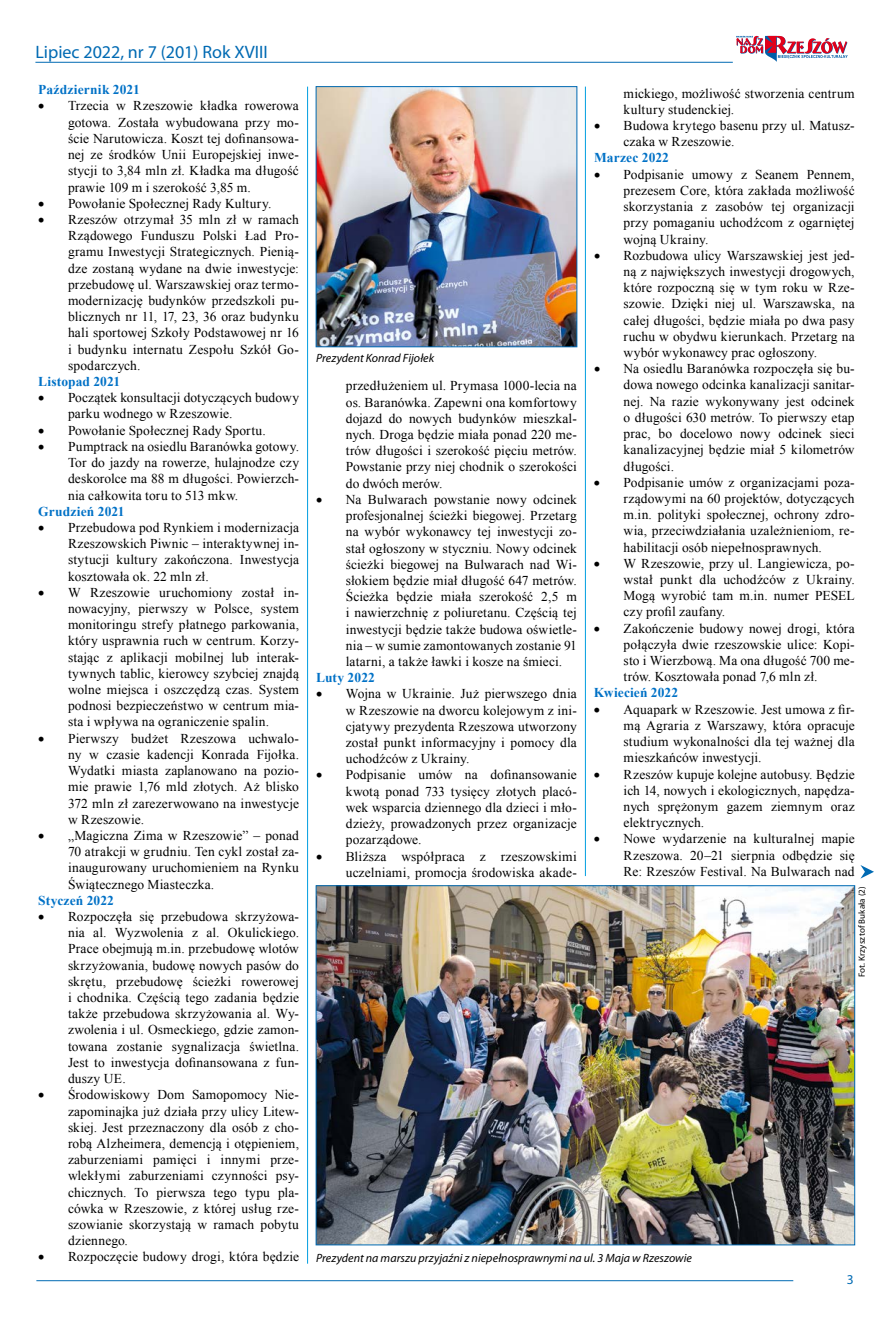
<style>
.page{position:relative;width:893px;height:1319px;background:#fff}
.page>*{position:absolute;margin:0;border:0;box-sizing:border-box;transform-origin:0 0}
.t1{font:18px "Myriad Pro";color:#006ab3}
.t2{font:13.5px/16.2px "Times New Roman";letter-spacing:.01em;color:#000;text-align:justify}
.t3{font:700 13.5px "Times New Roman";letter-spacing:.01em;color:#0071c6}
.t4{font:13.5px "Myriad Pro";color:#006ab3}
.t5{font:italic 12px "Myriad Pro";color:#000}
.t6{font:9px "Myriad Pro";letter-spacing:.015em;color:#000}
</style>
<div class="page">
<hr style="left:35px;top:62px;width:698px;height:1px;background:#006ab3">
<hr style="left:36px;top:1279px;width:757px;height:1px;background:#006ab3">
<svg style="left:736px;top:36px;width:112px;height:26px"></svg>
<svg style="left:860px;top:865px;width:14px;height:13px"></svg>
<img style="left:318px;top:88px;width:257px;height:257px">
<div style="left:316px;top:86px;width:261px;height:261px;border:1px solid #006ab3"></div>
<img style="left:318px;top:887px;width:535px;height:355px">
<hr style="left:307px;top:87px;width:1px;height:1176px;background:#009ee0">
<hr style="left:585px;top:87px;width:1px;height:788px;background:#009ee0">
<h1 class="t1" style="left:35px;top:41px;width:234px">Lipiec 2022, nr 7 (201) Rok XVIII</h1>
<p class="t3" style="left:38px;top:80px;width:103px">Październik 2021</p>
<p class="t2" style="left:68px;top:98px;width:232px;text-indent:-30px">• Trzecia w Rzeszowie kładka rowerowa gotowa. Została wybudowana przy mo&shy;ście Narutowicza. Koszt tej dofinansowa&shy;nej ze środków Unii Europejskiej inwe&shy;stycji to 3,84 mln zł. Kładka ma długość prawie 109 m i szerokość 3,85 m.</p>
<p class="t2" style="left:38px;top:195px;width:235px">• Powołanie Społecznej Rady Kultury.</p>
<p class="t2" style="left:68px;top:211px;width:232px;text-indent:-30px">• Rzeszów otrzymał 35 mln zł w ramach Rządowego Funduszu Polski Ład Pro&shy;gramu Inwestycji Strategicznych. Pienią&shy;dze zostaną wydane na dwie inwestycje: przebudowę ul. Warszawskiej oraz termo&shy;modernizację budynków przedszkoli pu&shy;blicznych nr 11, 17, 23, 36 oraz budynku hali sportowej Szkoły Podstawowej nr 16 i budynku internatu Zespołu Szkół Go&shy;spodarczych.</p>
<p class="t3" style="left:38px;top:372px;width:83px">Listopad 2021</p>
<p class="t2" style="left:68px;top:389px;width:233px;text-indent:-30px">• Początek konsultacji dotyczących budowy parku wodnego w Rzeszowie.</p>
<p class="t2" style="left:38px;top:422px;width:229px">• Powołanie Społecznej Rady Sportu.</p>
<p class="t2" style="left:68px;top:438px;width:233px;text-indent:-30px">• Pumptrack na osiedlu Baranówka gotowy.<br>Tor do jazdy na rowerze, hulajnodze czy deskorolce ma 88 m długości. Powierzch&shy;nia całkowita toru to 513 mkw.</p>
<p class="t3" style="left:38px;top:502px;width:88px">Grudzień 2021</p>
<p class="t2" style="left:68px;top:519px;width:233px;text-indent:-30px">• Przebudowa pod Rynkiem i modernizacja Rzeszowskich Piwnic – interaktywnej in&shy;stytucji kultury zakończona. Inwestycja kosztowała ok. 22 mln zł.</p>
<p class="t2" style="left:68px;top:584px;width:233px;text-indent:-30px">• W Rzeszowie uruchomiony został in&shy;nowacyjny, pierwszy w Polsce, system monitoringu strefy płatnego parkowania, który usprawnia ruch w centrum. Korzy&shy;stając z aplikacji mobilnej lub interak&shy;tywnych tablic, kierowcy szybciej znajdą wolne miejsca i oszczędzą czas. System podnosi bezpieczeństwo w centrum mia&shy;sta i wpływa na ograniczenie spalin.</p>
<p class="t2" style="left:68px;top:729px;width:233px;text-indent:-30px">• Pierwszy budżet Rzeszowa uchwalo&shy;ny w czasie kadencji Konrada Fijołka.<br>Wydatki miasta zaplanowano na pozio&shy;mie prawie 1,76 mld złotych. Aż blisko 372 mln zł zarezerwowano na inwestycje w Rzeszowie.</p>
<p class="t2" style="left:68px;top:827px;width:233px;text-indent:-30px">• „Magiczna Zima w Rzeszowie” – ponad 70 atrakcji w grudniu. Ten cykl został za&shy;inaugurowany uruchomieniem na Rynku Świątecznego Miasteczka.</p>
<p class="t3" style="left:38px;top:890px;width:77px">Styczeń 2022</p>
<p class="t2" style="left:68px;top:908px;width:233px;text-indent:-30px">• Rozpoczęła się przebudowa skrzyżowa&shy;nia al. Wyzwolenia z al. Okulickiego.<br>Prace obejmują m.in. przebudowę wlotów skrzyżowania, budowę nowych pasów do skrętu, przebudowę ścieżki rowerowej i chodnika. Częścią tego zadania będzie także przebudowa skrzyżowania al. Wy&shy;zwolenia i ul. Osmeckiego, gdzie zamon&shy;towana zostanie sygnalizacja świetlna.<br>Jest to inwestycja dofinansowana z fun&shy;duszy UE.</p>
<p class="t2" style="left:68px;top:1086px;width:233px;text-indent:-30px">• Środowiskowy Dom Samopomocy Nie&shy;zapominajka już działa przy ulicy Litew&shy;skiej. Jest przeznaczony dla osób z cho&shy;robą Alzheimera, demencją i otępieniem, zaburzeniami pamięci i innymi prze&shy;wlekłymi zaburzeniami czynności psy&shy;chicznych. To pierwsza tego typu pla&shy;cówka w Rzeszowie, z której usług rze&shy;szowianie skorzystają w ramach pobytu dziennego.</p>
<p class="t2" style="left:38px;top:1248px;width:262px">• Rozpoczęcie budowy drogi, która będzie</p>
<p class="t5" style="left:316px;top:350px;width:120px">Prezydent Konrad Fijołek</p>
<p class="t2" style="left:346px;top:377px;width:233px">przedłużeniem ul. Prymasa 1000-lecia na os. Baranówka. Zapewni ona komfortowy dojazd do nowych budynków mieszkal&shy;nych. Droga będzie miała ponad 220 me&shy;trów długości i szerokość pięciu metrów.<br>Powstanie przy niej chodnik o szerokości do dwóch merów.</p>
<p class="t2" style="left:346px;top:491px;width:233px;text-indent:-30px">• Na Bulwarach powstanie nowy odcinek profesjonalnej ścieżki biegowej. Przetarg na wybór wykonawcy tej inwestycji zo&shy;stał ogłoszony w styczniu. Nowy odcinek ścieżki biegowej na Bulwarach nad Wi&shy;słokiem będzie miał długość 647 metrów.<br>Ścieżka będzie miała szerokość 2,5 m i nawierzchnię z poliuretanu. Częścią tej inwestycji będzie także budowa oświetle&shy;nia – w sumie zamontowanych zostanie 91 latarni, a także ławki i kosze na śmieci.</p>
<p class="t3" style="left:316px;top:668px;width:60px">Luty 2022</p>
<p class="t2" style="left:346px;top:685px;width:233px;text-indent:-30px">• Wojna w Ukrainie. Już pierwszego dnia w Rzeszowie na dworcu kolejowym z ini&shy;cjatywy prezydenta Rzeszowa utworzony został punkt informacyjny i pomocy dla uchodźców z Ukrainy.</p>
<p class="t2" style="left:346px;top:766px;width:233px;text-indent:-30px">• Podpisanie umów na dofinansowanie kwotą ponad 733 tysięcy złotych placó&shy;wek wsparcia dziennego dla dzieci i mło&shy;dzieży, prowadzonych przez organizacje pozarządowe.</p>
<p class="t2" style="left:316px;top:847px;width:262px;text-align:right">• Bliższa współpraca z rzeszowskimi uczelniami, promocja środowiska akade-</p>
<p class="t2" style="left:624px;top:85px;width:233px">mickiego, możliwość stworzenia centrum kultury studenckiej.</p>
<p class="t2" style="left:624px;top:117px;width:233px;text-indent:-30px">• Budowa krytego basenu przy ul. Matusz&shy;czaka w Rzeszowie.</p>
<p class="t3" style="left:594px;top:149px;width:76px">Marzec 2022</p>
<p class="t2" style="left:624px;top:166px;width:233px;text-indent:-30px">• Podpisanie umowy z Seanem Pennem, prezesem Core, która zakłada możliwość skorzystania z zasobów tej organizacji przy pomaganiu uchodźcom z ogarniętej wojną Ukrainy.</p>
<p class="t2" style="left:624px;top:247px;width:233px;text-indent:-30px">• Rozbudowa ulicy Warszawskiej jest jed&shy;ną z największych inwestycji drogowych, które rozpoczną się w tym roku w Rze&shy;szowie. Dzięki niej ul. Warszawska, na całej długości, będzie miała po dwa pasy ruchu w obydwu kierunkach. Przetarg na wybór wykonawcy prac ogłoszony.</p>
<p class="t2" style="left:624px;top:360px;width:233px;text-indent:-30px">• Na osiedlu Baranówka rozpoczęła się bu&shy;dowa nowego odcinka kanalizacji sanitar&shy;nej. Na razie wykonywany jest odcinek o długości 630 metrów. To pierwszy etap prac, bo docelowo nowy odcinek sieci kanalizacyjnej będzie miał 5 kilometrów długości.</p>
<p class="t2" style="left:624px;top:474px;width:233px;text-indent:-30px">• Podpisanie umów z organizacjami poza&shy;rządowymi na 60 projektów, dotyczących m.in. polityki społecznej, ochrony zdro&shy;wia, przeciwdziałania uzależnieniom, re&shy;habilitacji osób niepełnosprawnych.</p>
<p class="t2" style="left:624px;top:555px;width:233px;text-indent:-30px">• W Rzeszowie, przy ul. Langiewicza, po&shy;wstał punkt dla uchodźców z Ukrainy.<br>Mogą wyrobić tam m.in. numer PESEL czy profil zaufany.</p>
<p class="t2" style="left:624px;top:619px;width:233px;text-indent:-30px">• Zakończenie budowy nowej drogi, która połączyła dwie rzeszowskie ulice: Kopi&shy;sto i Wierzbową. Ma ona długość 700 me&shy;trów. Kosztowała ponad 7,6 mln zł.</p>
<p class="t3" style="left:594px;top:683px;width:86px">Kwiecień 2022</p>
<p class="t2" style="left:624px;top:700px;width:233px;text-indent:-30px">• Aquapark w Rzeszowie. Jest umowa z fir&shy;mą Agraria z Warszawy, która opracuje studium wykonalności dla tej ważnej dla mieszkańców inwestycji.</p>
<p class="t2" style="left:624px;top:765px;width:233px;text-indent:-30px">• Rzeszów kupuje kolejne autobusy. Będzie ich 14, nowych i ekologicznych, napędza&shy;nych sprężonym gazem ziemnym oraz elektrycznych.</p>
<p class="t2" style="left:624px;top:830px;width:233px;text-indent:-30px">• Nowe wydarzenie na kulturalnej mapie Rzeszowa. 20–21 sierpnia odbędzie się Re: Rzeszów Festival. Na Bulwarach nad</p>
<p class="t6" style="left:856px;top:977px;width:92px;rotate:-90deg">Fot. Krzysztof Bukała (2)</p>
<p class="t5" style="left:316px;top:1250px;width:377px">Prezydent na marszu przyjaźni z niepełnosprawnymi na ul. 3 Maja w Rzeszowie</p>
<p class="t4" style="left:847px;top:1271px;width:8px">3</p>
</div>
